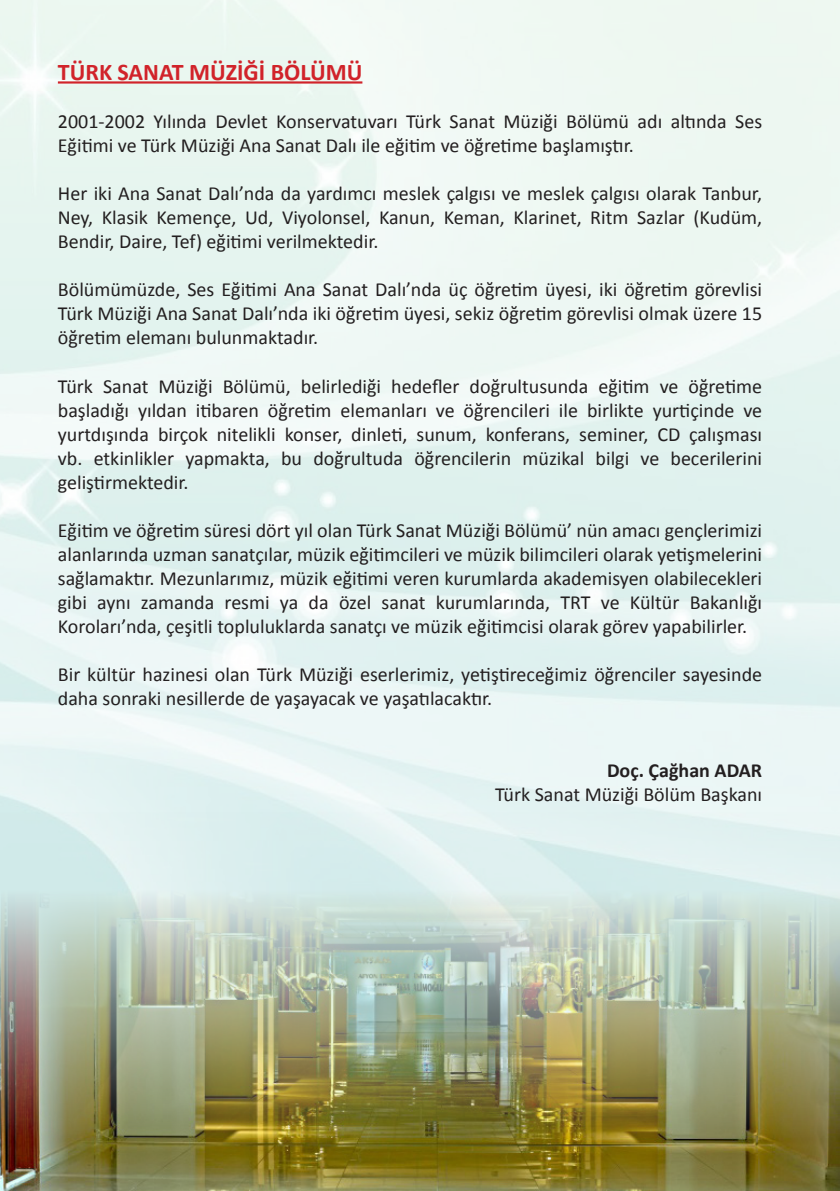
<style>
.page{position:relative;width:840px;height:1191px;background:#fff}
.page>*{position:absolute;margin:0;border:0;box-sizing:border-box;transform-origin:0 0}
.t1{font:700 24px "Calibri";color:#d1232a}
.t2{font:20px/24px "Calibri";color:#231f20;text-align:justify}
.t3{font:700 20px "Calibri";color:#231f20}
</style>
<div class="page">
<img style="left:0;top:812px;width:839px;height:379px">
<hr style="left:58px;top:81px;width:304px;height:3px;background:#d1232a">
<p class="t1" style="left:58px;top:57px;width:306px">TÜRK SANAT MÜZİĞİ BÖLÜMÜ</p>
<p class="t2" style="left:58px;top:110px;width:705px">2001-2002 Yılında Devlet Konservatuvarı Türk Sanat Müziği Bölümü adı altında Ses<br>Eğitimi ve Türk Müziği Ana Sanat Dalı ile eğitim ve öğretime başlamıştır.</p>
<p class="t2" style="left:58px;top:182px;width:705px">Her iki Ana Sanat Dalı’nda da yardımcı meslek çalgısı ve meslek çalgısı olarak Tanbur, Ney, Klasik Kemençe, Ud, Viyolonsel, Kanun, Keman, Klarinet, Ritm Sazlar (Kudüm, Bendir, Daire, Tef) eğitimi verilmektedir.</p>
<p class="t2" style="left:58px;top:278px;width:705px">Bölümümüzde, Ses Eğitimi Ana Sanat Dalı’nda üç öğretim üyesi, iki öğretim görevlisi Türk Müziği Ana Sanat Dalı’nda iki öğretim üyesi, sekiz öğretim görevlisi olmak üzere 15 öğretim elemanı bulunmaktadır.</p>
<p class="t2" style="left:58px;top:374px;width:705px">Türk Sanat Müziği Bölümü, belirlediği hedefler doğrultusunda eğitim ve öğretime başladığı yıldan itibaren öğretim elemanları ve öğrencileri ile birlikte yurtiçinde ve yurtdışında birçok nitelikli konser, dinleti, sunum, konferans, seminer, CD çalışması vb. etkinlikler yapmakta, bu doğrultuda öğrencilerin müzikal bilgi ve becerilerini geliştirmektedir.</p>
<p class="t2" style="left:58px;top:518px;width:705px">Eğitim ve öğretim süresi dört yıl olan Türk Sanat Müziği Bölümü’ nün amacı gençlerimizi alanlarında uzman sanatçılar, müzik eğitimcileri ve müzik bilimcileri olarak yetişmelerini sağlamaktır. Mezunlarımız, müzik eğitimi veren kurumlarda akademisyen olabilecekleri gibi aynı zamanda resmi ya da özel sanat kurumlarında, TRT ve Kültür Bakanlığı Koroları’nda, çeşitli topluluklarda sanatçı ve müzik eğitimcisi olarak görev yapabilirler.</p>
<p class="t2" style="left:58px;top:662px;width:705px">Bir kültür hazinesi olan Türk Müziği eserlerimiz, yetiştireceğimiz öğrenciler sayesinde daha sonraki nesillerde de yaşayacak ve yaşatılacaktır.</p>
<p class="t3" style="left:606px;top:757px;width:157px">Doç. Çağhan ADAR</p>
<p class="t2" style="left:495px;top:782px;width:268px">Türk Sanat Müziği Bölüm Başkanı</p>
</div>
